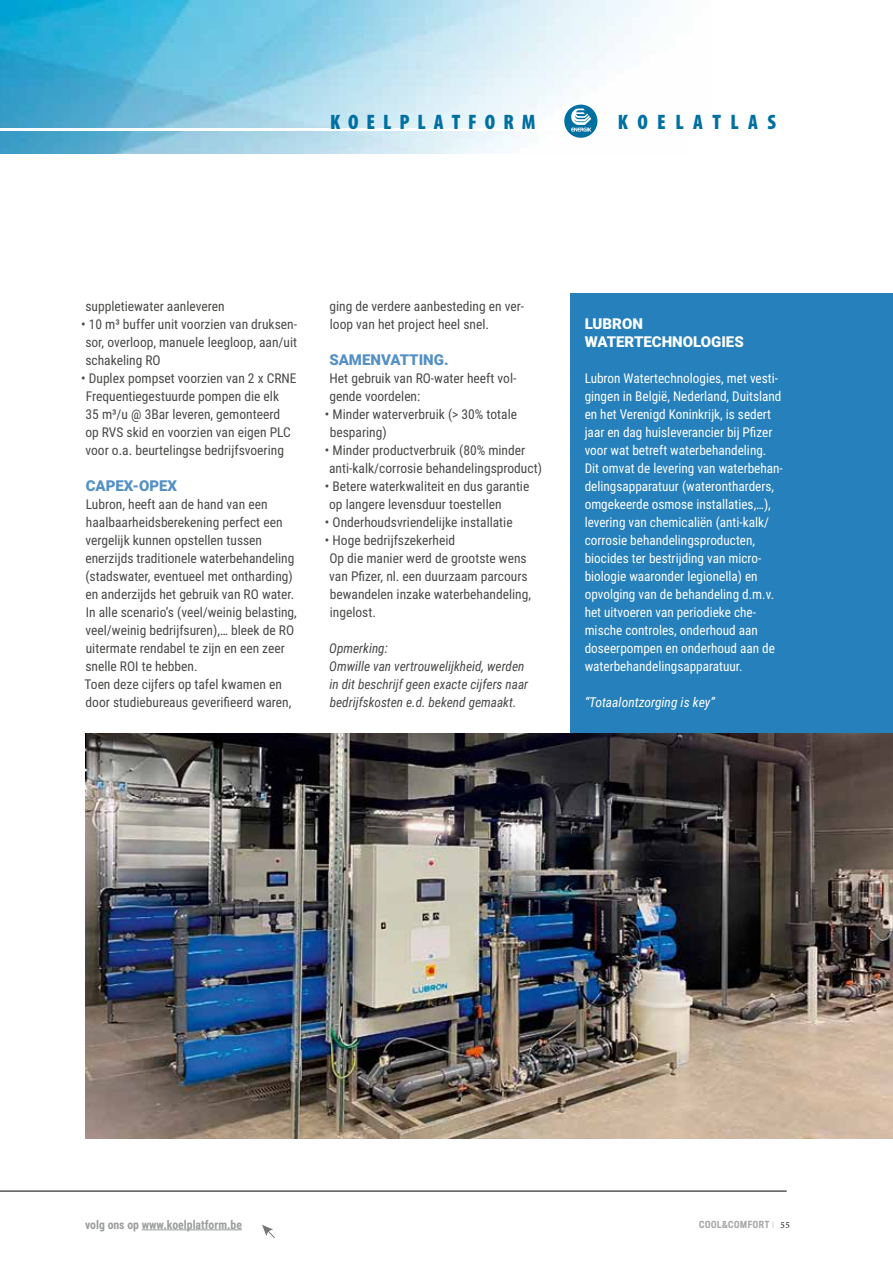
<style>
.page{position:relative;width:893px;height:1263px;background:#fff}
.page>*{position:absolute;margin:0;border:0;box-sizing:border-box;transform-origin:0 0}
.t1{font:900 condensed 21px "Myriad Pro";letter-spacing:.38em;color:#0070a1}
.t2{font:900 condensed 21px "Myriad Pro";letter-spacing:.45em;color:#0070a1}
.t3{font:900 15px "Roboto";color:#5490c6}
.t4{font:900 15px/18px "Roboto";color:#fff}
.t5{font:13.5px/18px "Roboto Condensed";color:#494948}
.t6{font:13.5px/18px "Roboto Condensed";color:#fff}
.t7{font:italic 13.5px/18px "Roboto Condensed";color:#494948}
.t8{font:italic 13.5px "Roboto Condensed";color:#fff}
.t9{font:700 12px "Roboto Condensed";color:#9c9d9d}
.t10{font:500 9px "Titling Gothic FB Cond";letter-spacing:.065em;color:#a7a7a8}
.s1{font-family:"Roboto Condensed";font-weight:300;color:#b1b2b3}
.s2{font-family:"Minion Pro";font-weight:400;color:#000}
</style>
<div class="page">
<hr style="left:0;top:1191px;width:787px;height:1px;background:#000">
<img style="left:0;top:132px;width:594px;height:21px">
<img style="left:0;top:0;width:650px;height:128px">
<div style="left:564px;top:105px;width:33px;height:33px;background:#0070a1;border-radius:50%"></div>
<svg style="left:571px;top:109px;width:20px;height:23px"></svg>
<hr style="left:142px;top:1229px;width:100px;height:1px;background:#9c9d9d">
<svg style="left:262px;top:1225px;width:13px;height:13px"></svg>
<div style="left:571px;top:293px;width:322px;height:443px;background:#2580bc"></div>
<img style="left:85px;top:733px;width:808px;height:405px">
<h1 class="t1" style="left:330px;top:110px;width:207px">KOELPLATFORM</h1>
<h1 class="t2" style="left:618px;top:110px;width:160px">KOELATLAS</h1>
<p class="t5" style="left:85px;top:297px;width:141px">suppletiewater aanleveren</p>
<p class="t5" style="left:85px;top:315px;width:213px;text-align:justify;text-indent:-4px">• 10 m³ buffer unit voorzien van druksen&shy;sor, overloop, manuele leegloop, aan/uit schakeling RO</p>
<p class="t5" style="left:85px;top:369px;width:213px;text-indent:-4px">• Duplex pompset voorzien van 2 x CRNE Frequentiegestuurde pompen die elk<br>35 m³/u @ 3Bar leveren, gemonteerd op RVS skid en voorzien van eigen PLC voor o.a. beurtelingse bedrijfsvoering</p>
<p class="t3" style="left:86px;top:475px;width:93px">CAPEX-OPEX</p>
<p class="t5" style="left:85px;top:495px;width:214px">Lubron, heeft aan de hand van een haalbaarheidsberekening perfect een vergelijk kunnen opstellen tussen enerzijds traditionele waterbehandeling (stadswater, eventueel met ontharding) en anderzijds het gebruik van RO water.<br>In alle scenario’s (veel/weinig belasting, veel/weinig bedrijfsuren),… bleek de RO uitermate rendabel te zijn en een zeer snelle ROI te hebben.<br>Toen deze cijfers op tafel kwamen en door studiebureaus geverifieerd waren,</p>
<p class="t5" style="left:329px;top:296px;width:196px">ging de verdere aanbesteding en ver&shy;loop van het project heel snel.</p>
<p class="t3" style="left:329px;top:349px;width:121px">SAMENVATTING.</p>
<p class="t5" style="left:329px;top:369px;width:189px">Het gebruik van RO-water heeft vol&shy;gende voordelen:</p>
<p class="t5" style="left:330px;top:405px;width:189px;text-indent:-5px">• Minder waterverbruik (&gt; 30% totale besparing)</p>
<p class="t5" style="left:329px;top:441px;width:214px;text-indent:-4px">• Minder productverbruik (80% minder anti-kalk/corrosie behandelingsproduct)</p>
<p class="t5" style="left:329px;top:476px;width:202px;text-indent:-4px">• Betere waterkwaliteit en dus garantie op langere levensduur toestellen</p>
<p class="t5" style="left:325px;top:512px;width:189px">• Onderhoudsvriendelijke installatie</p>
<p class="t5" style="left:329px;top:530px;width:203px;text-indent:-4px">• Hoge bedrijfszekerheid<br>Op die manier werd de grootste wens van Pfizer, nl. een duurzaam parcours bewandelen inzake waterbehandeling, ingelost.</p>
<p class="t7" style="left:329px;top:639px;width:200px">Opmerking:<br>Omwille van vertrouwelijkheid, werden in dit beschrijf geen exacte cijfers naar bedrijfskosten e.d. bekend gemaakt.</p>
<p class="t4" style="left:585px;top:314px;width:161px">LUBRON<br>WATERTECHNOLOGIES</p>
<p class="t6" style="left:585px;top:369px;width:200px">Lubron Watertechnologies, met vesti&shy;gingen in België, Nederland, Duitsland en het Verenigd Koninkrijk, is sedert jaar en dag huisleverancier bij Pfizer voor wat betreft waterbehandeling.<br>Dit omvat de levering van waterbehan&shy;delingsapparatuur (waterontharders, omgekeerde osmose installaties,…), levering van chemicaliën (anti-kalk/ corrosie behandelingsproducten, biocides ter bestrijding van micro&shy;biologie waaronder legionella) en opvolging van de behandeling d.m.v. het uitvoeren van periodieke che&shy;mische controles, onderhoud aan doseerpompen en onderhoud aan de waterbehandelingsapparatuur.</p>
<p class="t8" style="left:585px;top:693px;width:132px">“Totaalontzorging is key”</p>
<p class="t9" style="left:85px;top:1216px;width:158px">volg ons op www.koelplatform.be</p>
<p class="t10" style="left:699px;top:1219px;width:92px">COOL&amp;COMFORT <span class="s1">I</span> <span class="s2">55</span></p>
</div>
